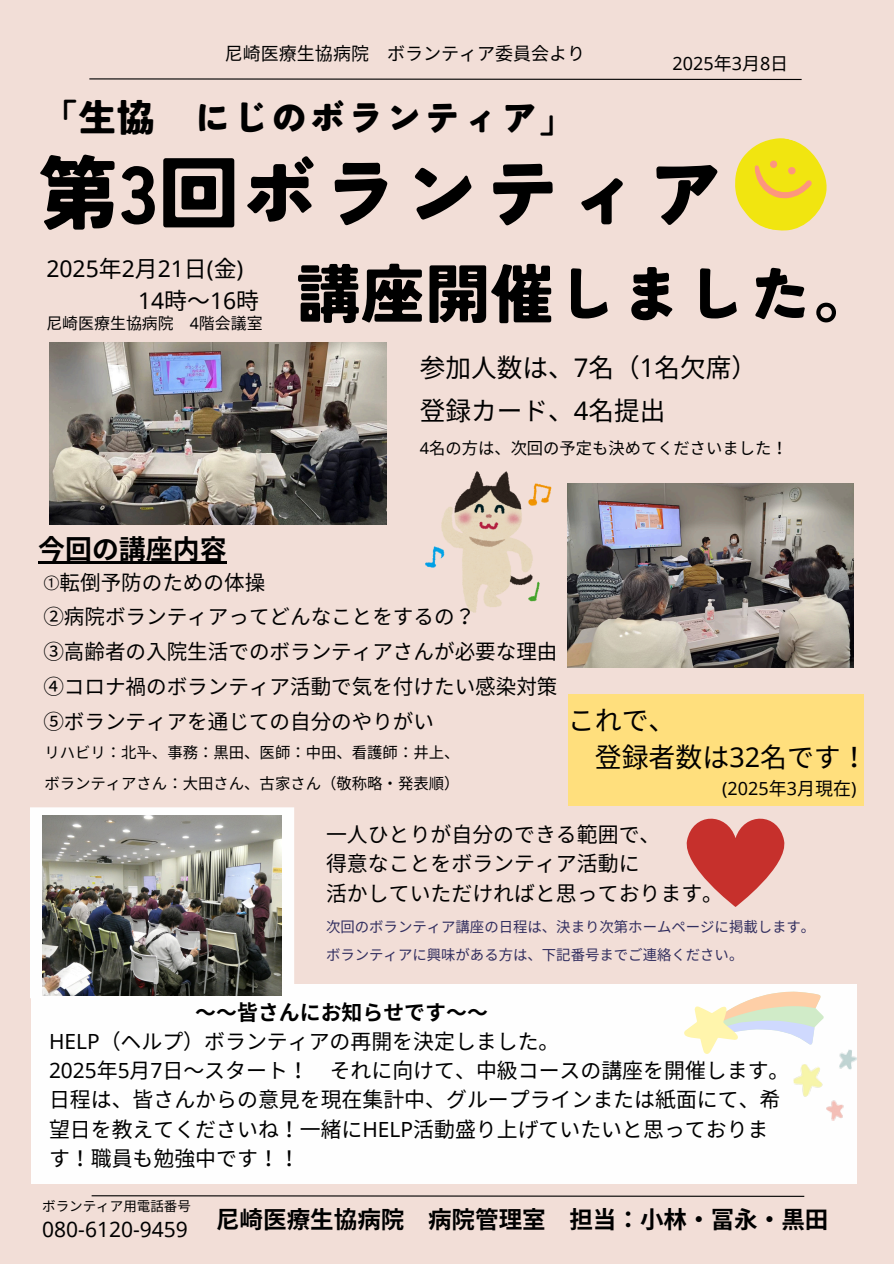
<style>
.page{position:relative;width:894px;height:1264px;background:#fff}
.page>*{position:absolute;margin:0;border:0;box-sizing:border-box;transform-origin:0 0}
.t1{font:900 81px "Tsunagi Gothic";color:#000}
.t2{font:900 64.5px "Tsunagi Gothic";color:#000}
.t3{font:900 38.25px "Tsunagi Gothic";color:#000}
.t4{font:26.85px/37.2px "Noto Sans CJ Ksc";color:#000}
.t5{font:700 26.85px "Noto Sans CJ Ksc";color:#000}
.t6{font:25.65px "Noto Sans CJ Ksc";color:#000}
.t7{font:700 23.55px "Noto Sans CJ Ksc";color:#000}
.t8{font:22.95px/31.5px "Noto Sans";color:#000}
.t9{font:21px "Noto Sans";color:#000}
.t10{font:20.85px/29.2px "Noto Sans CJ Ksc";color:#000}
.t11{font:700 20.85px "Noto Sans CJ Ksc";color:#000}
.t12{font:20.55px "Noto Sans CJ Ksc";color:#000}
.t13{font:18px "Noto Sans";color:#000}
.t14{font:18px "Noto Sans CJ Ksc";color:#000}
.t15{font:16.35px "Noto Sans CJ Ksc";color:#000}
.t16{font:15.9px "Noto Sans CJ Ksc";color:#000}
.t17{font:15.45px "Noto Sans CJ Ksc";color:#000}
.t18{font:14.4px "Noto Sans CJ Ksc";color:#312e5f}
.t19{font:13.5px "Noto Sans CJ Ksc";color:#000}
.s1{font-family:"Noto Sans CJ Ksc"}
.s2{font-family:"Noto Sans"}
.s3{font-family:"Free Serif"}
</style>
<div class="page">
<div style="left:0;top:0;width:893px;height:1263px;background:#f2ded7"></div>
<svg style="left:89px;top:78px;width:713px;height:2px"></svg>
<svg style="left:91px;top:1195px;width:714px;height:2px"></svg>
<hr style="left:38px;top:561px;width:188px;height:3px;background:#000">
<svg style="left:686px;top:818px;width:99px;height:89px"></svg>
<div style="left:567px;top:694px;width:296px;height:111px;background:#ffdf7d"></div>
<svg style="left:735px;top:138px;width:92px;height:93px"></svg>
<div style="left:31px;top:984px;width:826px;height:199px;background:#fefefe"></div>
<svg style="left:684px;top:991px;width:139px;height:63px"></svg>
<img style="left:790px;top:1046px;width:67px;height:75px">
<img style="left:49px;top:342px;width:337px;height:182px">
<img style="left:567px;top:483px;width:286px;height:185px">
<div style="left:30px;top:807px;width:264px;height:191px;background:#fefefe"></div>
<img style="left:42px;top:815px;width:240px;height:180px">
<img style="left:425px;top:472px;width:126px;height:140px">
<p class="t14" style="left:225px;top:39px;width:362px">尼崎医療生協病院 ボランティア委員会より</p>
<p class="t3" style="left:40px;top:98px;width:537px">「生協 にじのボランティア」</p>
<p class="t13" style="left:672px;top:51px;width:111px">2025<span class="s1">年</span>3<span class="s1">月</span> 8<span class="s1">日</span></p>
<h3 class="t1" style="left:38px;top:152px;width:688px">第3回ボランティア</h3>
<h3 class="t2" style="left:296px;top:261px;width:582px">講座開催しました。</h3>
<p class="t8" style="left:138px;top:253px;width:123px;text-indent:-92px">2025<span class="s1">年</span>2<span class="s1">月</span> 21<span class="s1">日</span> (<span class="s1">金</span>)<br>14<span class="s1">時～</span>16<span class="s1">時</span></p>
<p class="t16" style="left:46px;top:311px;width:216px">尼崎医療生協病院 <span class="s2">4</span>階会議室</p>
<p class="t5" style="left:38px;top:528px;width:188px">今回の講座内容</p>
<p class="t6" style="left:420px;top:347px;width:339px">参加人数は、<span class="s2">7</span>名（<span class="s2">1</span>名欠席）</p>
<p class="t6" style="left:420px;top:390px;width:241px">登録カード、<span class="s2">4</span>名提出</p>
<p class="t15" style="left:420px;top:435px;width:355px"><span class="s2">4</span>名の方は、次回の予定も決めてくださいました！</p>
<p class="t12" style="left:43px;top:565px;width:223px"><span class="s3">➀</span>転倒予防のための体操</p>
<p class="t12" style="left:43px;top:600px;width:422px">②病院ボランティアってどんなことをするの？</p>
<p class="t12" style="left:43px;top:635px;width:515px">③高齢者の入院生活でのボランティアさんが必要な理由</p>
<h2 class="t12" style="left:43px;top:670px;width:515px">④コロナ禍のボランティア活動で気を付けたい感染対策</h2>
<p class="t12" style="left:43px;top:705px;width:392px">⑤ボランティアを通じての自分のやりがい</p>
<h1 class="t17" style="left:44px;top:740px;width:416px">リハビリ： 北平、事務： 黒田、医師： 中田、看護師： 井上、</h1>
<h6 class="t17" style="left:44px;top:770px;width:416px">ボランティアさん： 大田さん、古家さん（敬称略・発表順）</h6>
<p class="t4" style="left:594px;top:699px;width:252px;text-indent:-27px">これで、<br>登録者数は<span class="s2">32</span>名です！</p>
<p class="t13" style="left:722px;top:775px;width:136px">(2025<span class="s1">年</span>3<span class="s1">月現在</span>)</p>
<p class="t10" style="left:326px;top:818px;width:336px">一人ひとりが自分のできる範囲で、</p>
<p class="t10" style="left:326px;top:847px;width:315px">得意なことをボランティア活動に</p>
<h4 class="t10" style="left:326px;top:877px;width:398px">活かしていただければと思っております。</h4>
<p class="t18" style="left:326px;top:914px;width:490px">次回のボランティア講座の日程は、決まり次第ホームページに掲載します。</p>
<p class="t18" style="left:326px;top:943px;width:418px">ボランティアに興味がある方は、下記番号までご連絡ください。</p>
<p class="t11" style="left:195px;top:995px;width:292px">～～皆さんにお知らせです～～</p>
<p class="t10" style="left:49px;top:1025px;width:512px"><span class="s2">HELP</span>（ヘルプ）ボランティアの再開を決定しました。</p>
<p class="t10" style="left:49px;top:1054px;width:244px"><span class="s2">2025</span>年<span class="s2">5</span>月 <span class="s2">7</span>日～スタート！</p>
<p class="t10" style="left:49px;top:1054px;width:741px;text-indent:280px">それに向けて、中級コースの講座を開催します。日程は、皆さんからの意見を現在集計中、グループラインまたは紙面にて、希望日を教えてくださいね！ 一緒に<span class="s2">HELP</span>活動盛り上げていたいと思っております！ 職員も勉強中です！ ！</p>
<p class="t19" style="left:42px;top:1195px;width:149px">ボランティア用電話番号</p>
<p class="t9" style="left:42px;top:1214px;width:147px">080-6120-9459</p>
<p class="t7" style="left:216px;top:1200px;width:610px">尼崎医療生協病院 病院管理室 担当： 小林・冨永・黒田</p>
</div>
